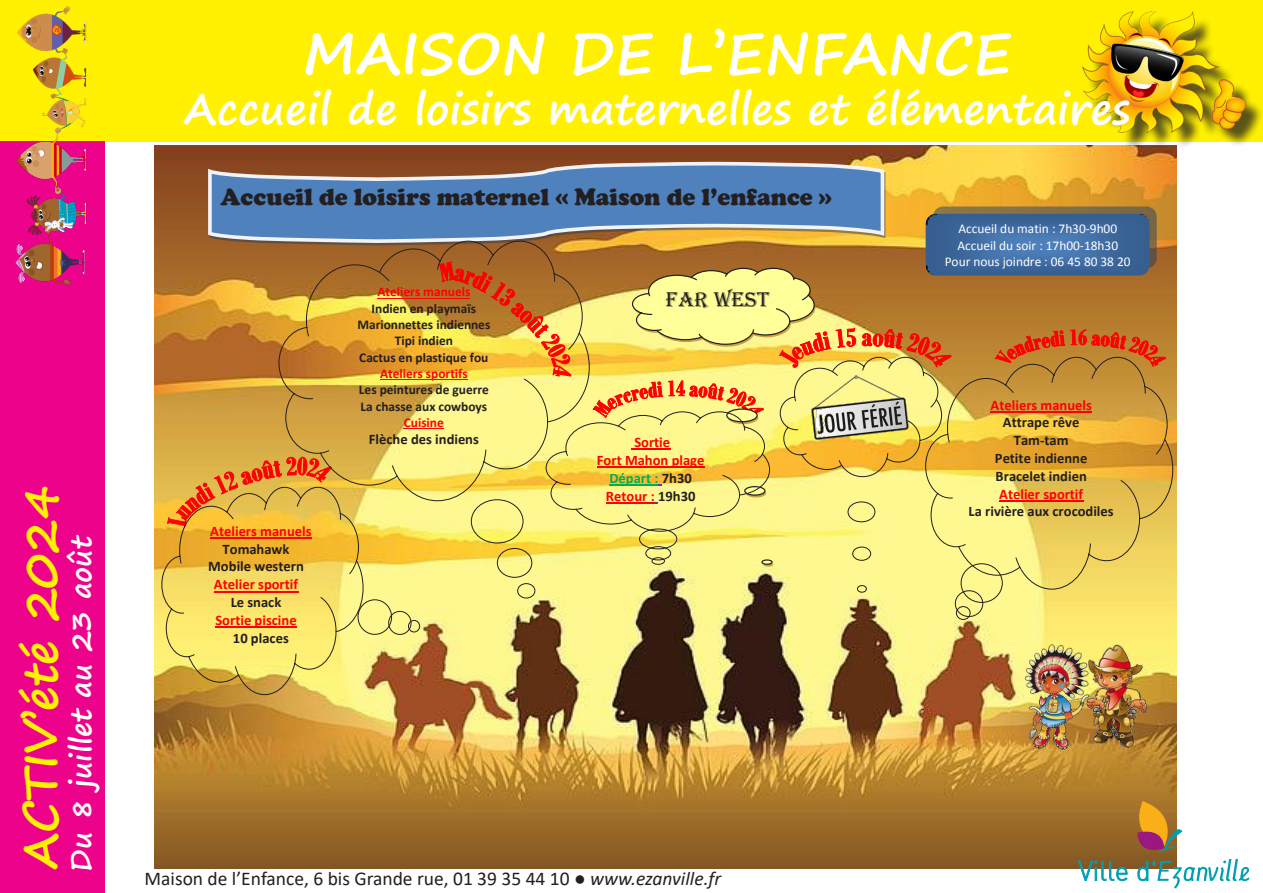
<style>
.page{position:relative;width:1263px;height:893px;background:#fff}
.page>*{position:absolute;margin:0;border:0;box-sizing:border-box;transform-origin:0 0}
.t1{font:700 57px "Segoe Print";color:#fff}
.t2{font:700 46.5px "Segoe Print";color:#fff101}
.t3{font:700 42px "Segoe Print";color:#fff}
.t4{font:700 28.5px "Segoe Print";color:#fff}
.t5{font:900 24.3px "Cooper";color:#231f20}
.t6{font:21.9px "Algerian";color:#231f20}
.t7{font:19.5px "Calibri";color:#231f20}
.t8{font:700 14.55px/17.9px "Calibri";color:#f00;text-align:center}
.t9{font:700 14.55px/17.9px "Calibri";color:#231f20;text-align:center}
.t10{font:700 13.35px/16.4px "Calibri";color:#231f20;text-align:center}
.t11{font:13.35px/16.2px "Calibri";color:#fff;text-align:center}
.s1{color:#231f20}
.s2{color:#f00}
.s3{color:#00b050}
.s4{font-style:italic}
</style>
<div class="page">
<div style="left:0;top:0;width:1263px;height:141px;background:#fff101"></div>
<div style="left:0;top:141px;width:104px;height:752px;background:#ed028c"></div>
<img style="left:154px;top:146px;width:1022px;height:722px">
<img style="left:1025px;top:636px;width:121px;height:122px">
<div style="left:763px;top:562px;width:10px;height:5px;background:#974706;border-radius:50%;opacity:.5"></div>
<svg style="left:762px;top:560px;width:10px;height:4px"></svg>
<div style="left:761px;top:559px;width:12px;height:6px;border:1px solid #231f20;border-radius:50%"></div>
<div style="left:933px;top:206px;width:224px;height:62px;background:#243f60;border-radius:10px;opacity:.5"></div>
<svg style="left:926px;top:214px;width:223px;height:62px"></svg>
<svg style="left:206px;top:160px;width:681px;height:84px;fill:#4f81bd"></svg>
<svg style="left:278px;top:240px;width:312px;height:262px"></svg>
<svg style="left:293px;top:393px;width:21px;height:7px"></svg>
<svg style="left:391px;top:464px;width:7px;height:13px"></svg>
<svg style="left:378px;top:271px;width:12px;height:11px"></svg>
<svg style="left:306px;top:326px;width:4px;height:11px"></svg>
<div style="left:497px;top:548px;width:35px;height:30px;border:1px solid #231f20;border-radius:50%"></div>
<div style="left:517px;top:583px;width:18px;height:15px;border:1px solid #231f20;border-radius:50%"></div>
<hr style="left:377px;top:298px;width:93px;height:1px;background:#f00">
<hr style="left:380px;top:379px;width:88px;height:1px;background:#f00">
<hr style="left:404px;top:428px;width:40px;height:1px;background:#f00">
<svg style="left:925px;top:356px;width:249px;height:234px"></svg>
<svg style="left:958px;top:543px;width:8px;height:5px"></svg>
<svg style="left:1015px;top:557px;width:6px;height:11px"></svg>
<svg style="left:1088px;top:543px;width:3px;height:12px"></svg>
<svg style="left:1120px;top:479px;width:20px;height:41px"></svg>
<svg style="left:1155px;top:438px;width:11px;height:17px"></svg>
<svg style="left:994px;top:308px;width:173px;height:86px"></svg>
<div style="left:961px;top:563px;width:42px;height:40px;border:1px solid #231f20;border-radius:50%"></div>
<div style="left:955px;top:590px;width:28px;height:27px;border:1px solid #231f20;border-radius:50%"></div>
<div style="left:956px;top:606px;width:14px;height:14px;border:1px solid #231f20;border-radius:50%"></div>
<hr style="left:990px;top:411px;width:102px;height:1px;background:#f00">
<hr style="left:999px;top:500px;width:84px;height:1px;background:#f00">
<svg style="left:161px;top:425px;width:203px;height:270px"></svg>
<div style="left:358px;top:599px;width:34px;height:36px;border:1px solid #231f20;border-radius:50%"></div>
<div style="left:388px;top:611px;width:23px;height:24px;border:1px solid #231f20;border-radius:50%"></div>
<div style="left:408px;top:620px;width:12px;height:12px;border:1px solid #231f20;border-radius:50%"></div>
<hr style="left:210px;top:537px;width:102px;height:2px;background:#f00">
<hr style="left:214px;top:591px;width:84px;height:1px;background:#f00">
<hr style="left:215px;top:627px;width:82px;height:1px;background:#f00">
<div style="left:639px;top:528px;width:38px;height:21px;border:1px solid #231f20;border-radius:50%"></div>
<div style="left:645px;top:546px;width:26px;height:14px;border:1px solid #231f20;border-radius:50%"></div>
<div style="left:652px;top:557px;width:13px;height:8px;border:1px solid #231f20;border-radius:50%"></div>
<svg style="left:436px;top:254px;width:517px;height:278px"></svg>
<div style="left:847px;top:501px;width:28px;height:21px;border:1px solid #231f20;border-radius:50%"></div>
<div style="left:852px;top:547px;width:19px;height:14px;border:1px solid #231f20;border-radius:50%"></div>
<div style="left:857px;top:585px;width:10px;height:8px;border:1px solid #231f20;border-radius:50%"></div>
<svg style="left:1077px;top:801px;width:172px;height:87px"></svg>
<img style="left:15px;top:6px;width:72px;height:280px">
<div style="left:1086px;top:14px;width:177px;height:136px;background:#231f20;opacity:.75"></div>
<img style="left:1082px;top:12px;width:164px;height:120px">
<p class="t2" style="left:-2px;top:868px;width:384px;rotate:-90deg">ACTIV’été 2024</p>
<p class="t4" style="left:55px;top:871px;width:338px;rotate:-90deg">Du 8 juillet au 23 août</p>
<p class="t1" style="left:303px;top:1px;width:710px">MAISON DE L’ENFANCE</p>
<p class="t3" style="left:184px;top:71px;width:947px">Accueil de loisirs maternelles et élémentaires</p>
<p class="t5" style="left:221px;top:183px;width:613px">Accueil de loisirs maternel « Maison de l’enfance »</p>
<p class="t8" style="left:208px;top:522px;width:105px">Ateliers manuels<br><span class="s1">Tomahawk<br>Mobile western<br></span>Atelier sportif<br><span class="s1">Le snack<br></span>Sortie piscine<br><span class="s1">10 places</span></p>
<p class="t10" style="left:357px;top:284px;width:134px"><span class="s2">Ateliers manuels<br></span>Indien en playmaïs<br>Marionnettes indiennes<br>Tipi indien<br>Cactus en plastique fou<br><span class="s2">Ateliers sportifs<br></span>Les peintures de guerre<br>La chasse aux cowboys<br><span class="s2">Cuisine</span></p>
<p class="t9" style="left:369px;top:431px;width:112px">Flèche des indiens</p>
<p class="t6" style="left:666px;top:288px;width:105px">FAR WEST</p>
<p class="t8" style="left:597px;top:433px;width:109px">Sortie<br>Fort Mahon plage<br><span class="s3">Départ :</span> <span class="s1">7h30<br></span>Retour : <span class="s1">19h30</span></p>
<p class="t7" style="left:145px;top:865px;width:578px">Maison de l’Enfance, 6 bis Grande rue, 01 39 35 44 10 ● <span class="s4">www.ezanville.fr</span></p>
<p class="t11" style="left:945px;top:221px;width:188px">Accueil du matin : 7h30-9h00<br>Accueil du soir : 17h00-18h30<br>Pour nous joindre : 06 45 80 38 20</p>
<p class="t9" style="left:968px;top:396px;width:147px"><span class="s2">Ateliers manuels<br></span>Attrape rêve<br>Tam-tam<br>Petite indienne<br>Bracelet indien<br><span class="s2">Atelier sportif<br></span>La rivière aux crocodiles</p>
</div>
